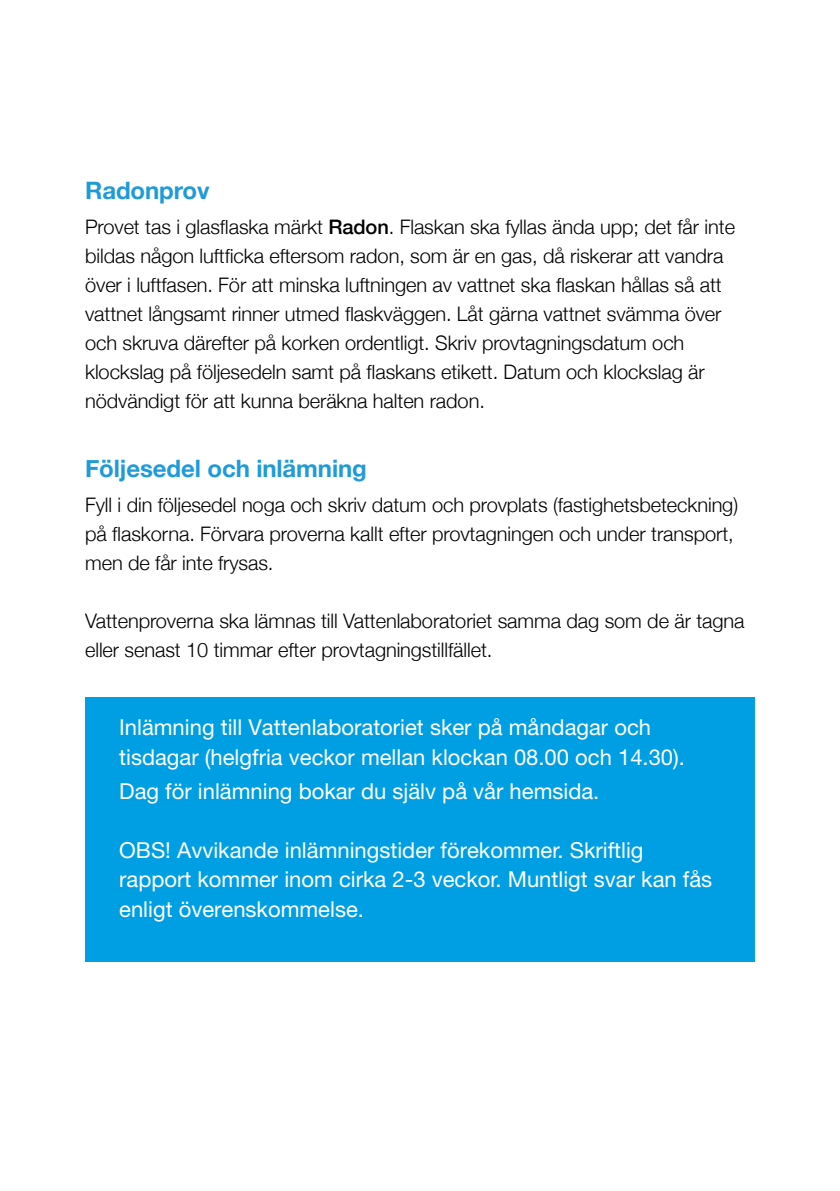
<style>
.page{position:relative;width:840px;height:1191px;background:#fff}
.page>*{position:absolute;margin:0;border:0;box-sizing:border-box;transform-origin:0 0}
.t1{font:700 24px "Helvetica Neue";letter-spacing:-.005em;color:#209bd7}
.t2{font:22px/29.4px "Helvetica Neue LT Std";color:#fff}
.t3{font:300 20px/29px "Helvetica Neue";letter-spacing:-.005em;color:#000}
.s1{font-weight:500}
</style>
<div class="page">
<div style="left:85px;top:697px;width:669px;height:265px;background:#009fe3"></div>
<p class="t1" style="left:85px;top:172px;width:126px">Radonprov</p>
<p class="t3" style="left:85px;top:211px;width:651px">Provet tas i glasflaska märkt <span class="s1">Radon</span>. Flaskan ska fyllas ända upp; det får inte bildas någon luftficka eftersom radon, som är en gas, då riskerar att vandra över i luftfasen. För att minska luftningen av vattnet ska flaskan hållas så att vattnet långsamt rinner utmed flaskväggen. Låt gärna vattnet svämma över och skruva därefter på korken ordentligt. Skriv provtagningsdatum och klockslag på följesedeln samt på flaskans etikett. Datum och klockslag är nödvändigt för att kunna beräkna halten radon.</p>
<p class="t1" style="left:85px;top:449px;width:283px">Följesedel och inlämning</p>
<p class="t3" style="left:85px;top:488px;width:654px">Fyll i din följesedel noga och skriv datum och provplats (fastighetsbeteckning) på flaskorna. Förvara proverna kallt efter provtagningen och under transport, men de får inte frysas.</p>
<p class="t3" style="left:85px;top:604px;width:660px">Vattenproverna ska lämnas till Vattenlaboratoriet samma dag som de är tagna eller senast 10 timmar efter provtagningstillfället.</p>
<p class="t2" style="left:119px;top:712px;width:567px">Inlämning till Vattenlaboratoriet sker på måndagar och tisdagar (helgfria veckor mellan klockan 08.00 och 14.30).</p>
<p class="t2" style="left:119px;top:776px;width:481px">Dag för inlämning bokar du själv på vår hemsida.</p>
<p class="t2" style="left:119px;top:835px;width:594px">OBS! Avvikande inlämningstider förekommer. Skriftlig rapport kommer inom cirka 2-3 veckor. Muntligt svar kan fås enligt överenskommelse.</p>
</div>
